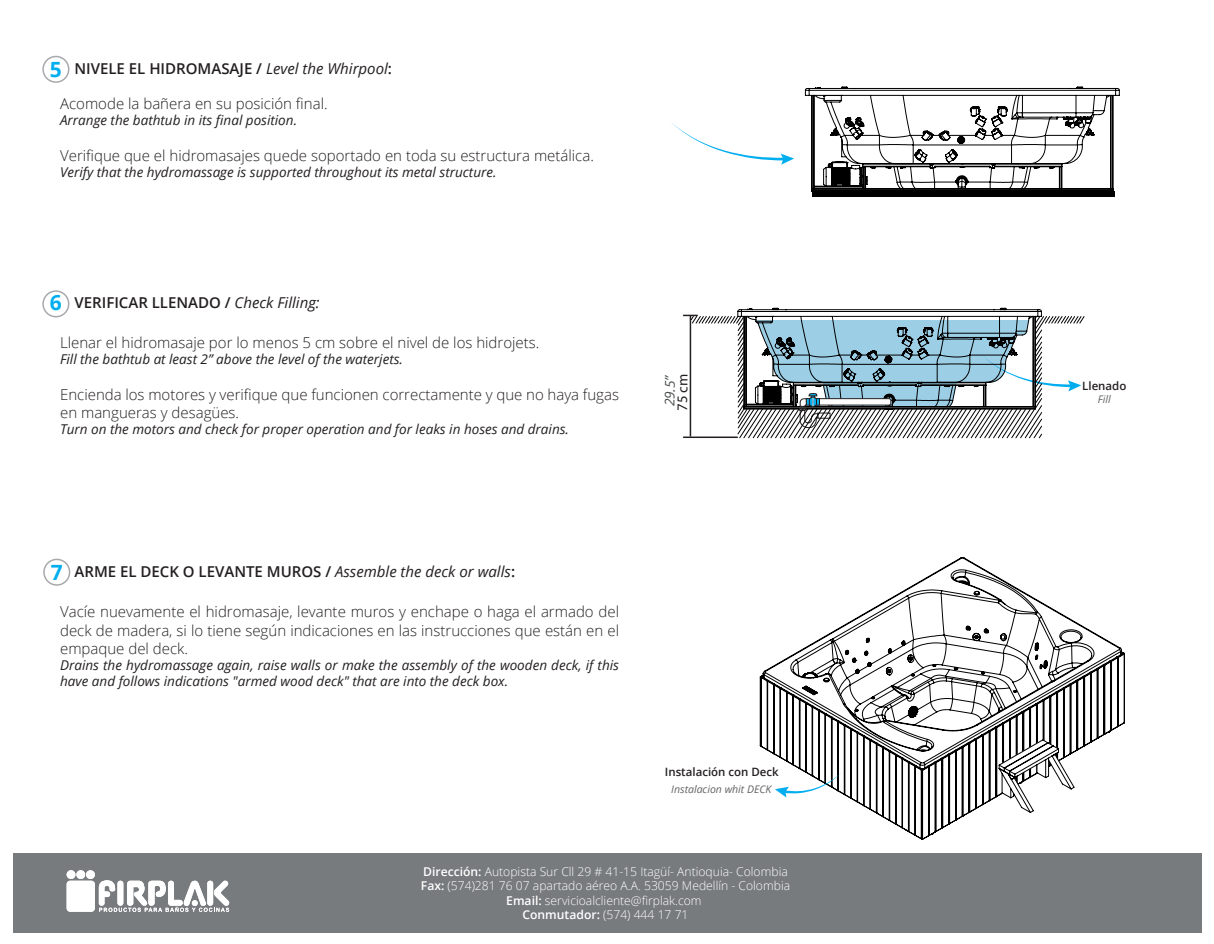
<style>
.page{position:relative;width:1214px;height:944px;background:#fff}
.page>*{position:absolute;margin:0;border:0;box-sizing:border-box;transform-origin:0 0}
.t1{font:700 21px "Open Sans";color:#00aeef}
.t2{font:300 15px/18px "Open Sans";color:#231f20}
.t3{font:600 15px "Open Sans";color:#231f20}
.t4{font:14.7px "Myriad Pro";color:#231f20}
.t5{font:italic 13.5px/16.2px "Open Sans";color:#231f20}
.t6{font:italic 13.5px "Open Sans";color:#4c4f4f}
.t7{font:300 12.15px/14.5px "Open Sans";color:#fff;text-align:center}
.t8{font:600 11.4px "Open Sans";color:#231f20}
.t9{font:italic 10.5px "Open Sans";color:#636366}
.s1{font-weight:400;font-style:italic}
.s2{font-weight:600}
</style>
<div class="page">
<div style="left:42px;top:56px;width:27px;height:27px;border:2px solid #a8a9ad;border-radius:50%"></div>
<div style="left:42px;top:290px;width:27px;height:27px;border:2px solid #a8a9ad;border-radius:50%"></div>
<div style="left:43px;top:558px;width:27px;height:27px;border:2px solid #a8a9ad;border-radius:50%"></div>
<svg style="left:683px;top:308px;width:402px;height:131px"></svg>
<svg style="left:759px;top:557px;width:365px;height:282px"></svg>
<svg style="left:775px;top:772px;width:67px;height:25px"></svg>
<svg style="left:998px;top:739px;width:76px;height:74px"></svg>
<svg style="left:805px;top:86px;width:314px;height:106px"></svg>
<div style="left:811px;top:192px;width:303px;height:5px;background:#000001"></div>
<svg style="left:671px;top:122px;width:123px;height:43px"></svg>
<div style="left:13px;top:853px;width:1188px;height:79px;background:#777b7d"></div>
<div style="left:67px;top:870px;width:8px;height:9px;background:#fff;border-radius:50%"></div>
<div style="left:76px;top:870px;width:9px;height:9px;background:#fff;border-radius:50%"></div>
<div style="left:86px;top:870px;width:9px;height:9px;background:#fff;border-radius:50%"></div>
<div style="left:67px;top:880px;width:28px;height:31px;background:#fff;border-radius:4px"></div>
<svg style="left:99px;top:880px;width:130px;height:31px"></svg>
<h1 class="t1" style="left:50px;top:54px;width:13px">5</h1>
<p class="t3" style="left:74px;top:58px;width:319px">NIVELE EL HIDROMASAJE / <span class="s1">Level the Whirpool</span>:</p>
<p class="t2" style="left:60px;top:94px;width:269px">Acomode la bañera en su posición final.</p>
<p class="t5" style="left:60px;top:112px;width:238px">Arrange the bathtub in its final position.</p>
<p class="t2" style="left:60px;top:146px;width:535px">Verifique que el hidromasajes quede soportado en toda su estructura metálica.</p>
<p class="t5" style="left:60px;top:164px;width:438px">Verify that the hydromassage is supported throughout its metal structure.</p>
<h1 class="t1" style="left:50px;top:287px;width:13px">6</h1>
<p class="t3" style="left:74px;top:293px;width:247px">VERIFICAR LLENADO / <span class="s1">Check Filling:</span></p>
<p class="t2" style="left:60px;top:333px;width:481px">Llenar el hidromasaje por lo menos 5 cm sobre el nivel de los hidrojets.</p>
<p class="t5" style="left:60px;top:351px;width:344px">Fill the bathtub at least 2” above the level of the waterjets.</p>
<p class="t2" style="left:60px;top:385px;width:560px">Encienda los motores y verifique que funcionen correctamente y que no haya fugas en mangueras y desagües.</p>
<p class="t5" style="left:60px;top:421px;width:510px">Turn on the motors and check for proper operation and for leaks in hoses and drains.</p>
<p class="t6" style="left:660px;top:406px;width:32px;rotate:-89deg">29.5”</p>
<p class="t4" style="left:673px;top:410px;width:38px;rotate:-89deg">75 cm</p>
<h1 class="t1" style="left:51px;top:557px;width:13px">7</h1>
<p class="t3" style="left:74px;top:561px;width:442px">ARME EL DECK O LEVANTE MUROS / <span class="s1">Assemble the deck or walls</span>:</p>
<p class="t2" style="left:60px;top:602px;width:560px;text-align:justify">Vacíe nuevamente el hidromasaje, levante muros y enchape o haga el armado del deck de madera, si lo tiene según indicaciones en las instrucciones que están en el empaque del deck.</p>
<p class="t5" style="left:60px;top:656px;width:560px">Drains the hydromassage again, raise walls or make the assembly of the wooden deck, if this have and follows indications "armed wood deck" that are into the deck box.</p>
<p class="t8" style="left:665px;top:764px;width:115px">Instalación con Deck</p>
<p class="t9" style="left:671px;top:781px;width:102px">Instalacion whit DECK</p>
<p class="t7" style="left:421px;top:863px;width:371px"><span class="s2">Dirección:</span> Autopista Sur Cll 29 # 41-15 Itagüí- Antioquia- Colombia <span class="s2">Fax:</span> (574)281 76 07 apartado aéreo A.A. 53059 Medellín - Colombia <span class="s2">Email:</span> servicioalcliente@firplak.com<br><span class="s2">Conmutador:</span> (574) 444 17 71</p>
<p class="t8" style="left:1082px;top:377px;width:46px">Llenado</p>
<p class="t9" style="left:1097px;top:392px;width:14px">Fill</p>
</div>
